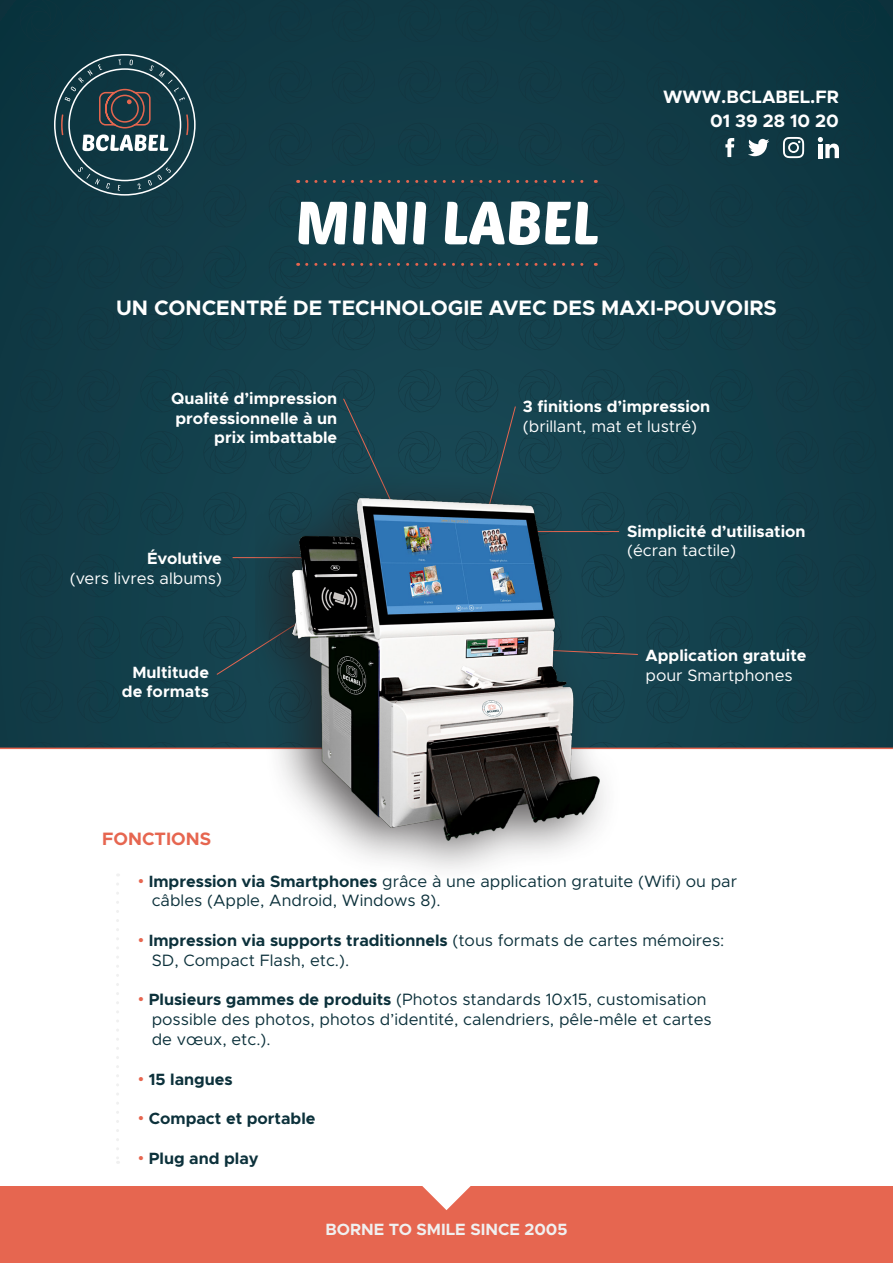
<style>
.page{position:relative;width:893px;height:1263px;background:#123c48}
.page>*{position:absolute;margin:0;border:0;box-sizing:border-box;transform-origin:0 0}
.t1{font:60px "Poetsen One";color:#fff}
.t2{font:700 21px "Metropolis";color:#fff}
.t3{font:700 18px "Metropolis";color:#fff}
.t4{font:700 18px "Metropolis";color:#e66650}
.t5{font:16.5px/19.8px "Metropolis";color:#0c313b}
.t6{font:16.5px "Metropolis";color:#fff}
.t7{font:700 16.35px/19.6px "Metropolis";color:#fff;text-align:right}
.t8{font:700 16.35px "Metropolis";color:#0c313b}
.t9{font:700 16.35px "Metropolis";color:#f0f0f0}
.s1{font-family:"Arial";color:#e66650}
.s2{font-weight:700;font-size:16.35px}
.s3{font-family:"Arial";font-weight:400;font-size:16.5px;color:#e66650}
.s4{font-weight:400;font-size:16.5px}
</style>
<div class="page">
<svg style="left:232px;top:557px;width:14px;height:2px"></svg>
<svg style="left:77px;top:0;width:37px;height:36px"></svg>
<div style="left:20px;top:0;width:43px;height:42px;background:#09333d"></div>
<div style="left:833px;top:0;width:43px;height:42px;background:#09333d"></div>
<svg style="left:845px;top:61px;width:31px;height:37px"></svg>
<svg style="left:793px;top:0;width:26px;height:26px"></svg>
<div style="left:0;top:749px;width:893px;height:514px;background:#fff"></div>
<hr style="left:0;top:747px;width:893px;height:2px;background:#e66650">
<svg style="left:116px;top:874px;width:4px;height:290px"></svg>
<svg style="left:296px;top:180px;width:286px;height:3px"></svg>
<svg style="left:582px;top:180px;width:16px;height:3px"></svg>
<svg style="left:296px;top:262px;width:286px;height:4px"></svg>
<svg style="left:582px;top:262px;width:16px;height:4px"></svg>
<svg style="left:725px;top:138px;width:44px;height:20px"></svg>
<svg style="left:783px;top:137px;width:56px;height:22px"></svg>
<div style="left:0;top:1186px;width:893px;height:77px;background:#e66650"></div>
<svg style="left:422px;top:1186px;width:49px;height:24px"></svg>
<div style="left:455px;top:406px;width:91px;height:58px;background:#174652"></div>
<svg style="left:626px;top:653px;width:12px;height:2px"></svg>
<svg style="left:216px;top:649px;width:39px;height:26px"></svg>
<hr style="left:233px;top:557px;width:90px;height:1px;background:#e66650">
<div style="left:343px;top:398px;width:98px;height:66px;background:#174652"></div>
<div style="left:255px;top:464px;width:368px;height:415px;background:#231f20;opacity:.75"></div>
<img style="left:267px;top:474px;width:359px;height:376px">
<svg style="left:20px;top:54px;width:176px;height:142px"></svg>
<p class="t1" style="left:295px;top:184px;width:305px">MINI LABEL</p>
<p class="t3" style="left:663px;top:85px;width:177px">WWW.BCLABEL.FR</p>
<p class="t3" style="left:710px;top:109px;width:130px">01 39 28 10 20</p>
<p class="t2" style="left:116px;top:294px;width:662px">UN CONCENTRÉ DE TECHNOLOGIE AVEC DES MAXI-POUVOIRS</p>
<p class="t7" style="left:171px;top:389px;width:168px">Qualité d’impression professionnelle à un prix imbattable</p>
<p class="t7" style="left:523px;top:396px;width:189px">3 finitions d’impression</p>
<p class="t6" style="left:523px;top:416px;width:176px">(brillant, mat et lustré)</p>
<p class="t7" style="left:147px;top:549px;width:76px">Évolutive</p>
<p class="t6" style="left:70px;top:568px;width:153px">(vers livres albums)</p>
<p class="t7" style="left:122px;top:662px;width:89px">Multitude de formats</p>
<p class="t4" style="left:102px;top:827px;width:111px">FONCTIONS</p>
<p class="t7" style="left:627px;top:521px;width:180px">Simplicité d’utilisation</p>
<p class="t6" style="left:627px;top:540px;width:110px">(écran tactile)</p>
<p class="t7" style="left:645px;top:646px;width:163px">Application gratuite</p>
<p class="t6" style="left:645px;top:665px;width:149px">pour Smartphones</p>
<p class="t5" style="left:152px;top:871px;width:587px;text-indent:-14px"><span class="s1">•</span> <span class="s2">Impression via Smartphones</span> grâce à une application gratuite (Wifi) ou par câbles (Apple, Android, Windows 8).</p>
<p class="t8" style="left:138px;top:930px;width:588px"><span class="s3">•</span> Impression via supports traditionnels <span class="s4">(tous formats de cartes mémoires:</span></p>
<p class="t5" style="left:152px;top:950px;width:199px">SD, Compact Flash, etc.).</p>
<p class="t5" style="left:152px;top:990px;width:561px;text-indent:-14px"><span class="s1">•</span> <span class="s2">Plusieurs gammes de produits</span> (Photos standards 10x15, customisation possible des photos, photos d’identité, calendriers, pêle-mêle et cartes de vœux, etc.).</p>
<p class="t8" style="left:138px;top:1069px;width:96px"><span class="s3">•</span> 15 langues</p>
<p class="t8" style="left:138px;top:1108px;width:179px"><span class="s3">•</span> Compact et portable</p>
<p class="t8" style="left:138px;top:1148px;width:122px"><span class="s3">•</span> Plug and play</p>
<p class="t9" style="left:325px;top:1219px;width:244px">BORNE TO SMILE SINCE 2005</p>
</div>
